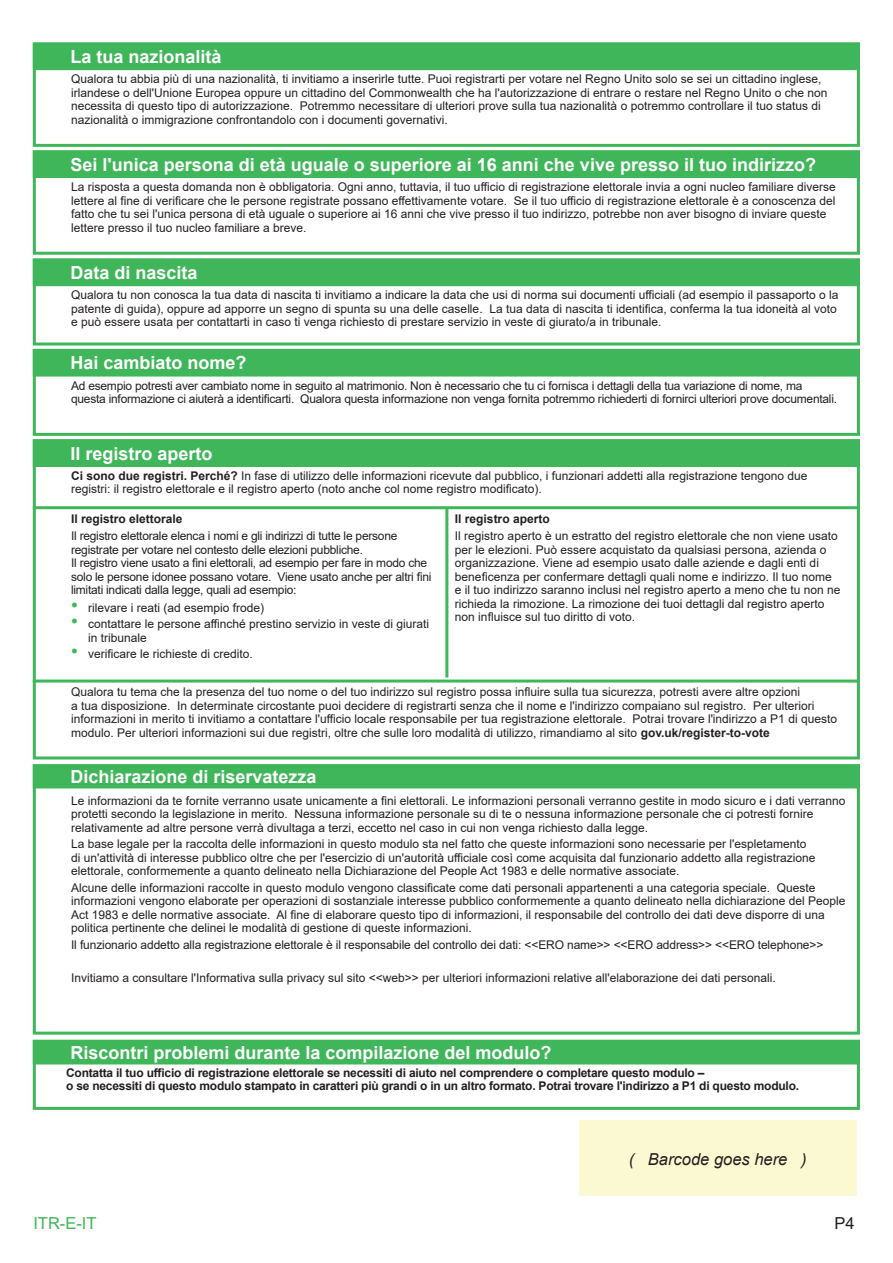
<style>
.page{position:relative;width:893px;height:1263px;background:#fff}
.page>*{position:absolute;margin:0;border:0;box-sizing:border-box;transform-origin:0 0}
.t1{font:700 18px "Arial";color:#fff}
.t2{font:italic 16.5px "Arial";color:#231f20}
.t3{font:16.5px "Arial";color:#3fb659}
.t4{font:16.5px "Arial";color:#231f20}
.t5{font:12px/13.5px "Arial";color:#231f20}
.t6{font:12px/13.5px "Arial";letter-spacing:-.02em;color:#231f20}
.t7{font:700 12px/13.5px "Arial";letter-spacing:-.02em;color:#231f20}
.t8{font:700 12px "Arial";color:#231f20}
.s1{font-weight:700}
.s2{font-size:19.5px;color:#3fb659}
</style>
<div class="page">
<div style="left:579px;top:1121px;width:277px;height:75px;background:#faf9d2"></div>
<div style="left:33px;top:349px;width:827px;height:87px;border:3px solid #3fb659"></div>
<div style="left:33px;top:259px;width:827px;height:86px;border:3px solid #3fb659"></div>
<div style="left:33px;top:150px;width:827px;height:105px;border:3px solid #3fb659"></div>
<div style="left:33px;top:43px;width:827px;height:104px;border:3px solid #3fb659"></div>
<div style="left:33px;top:764px;width:827px;height:271px;border:3px solid #3fb659"></div>
<div style="left:33px;top:439px;width:827px;height:320px;border:3px solid #3fb659"></div>
<div style="left:33px;top:1040px;width:827px;height:70px;border:3px solid #3fb659"></div>
<div style="left:34px;top:350px;width:825px;height:26px;background:#3fb659"></div>
<div style="left:33px;top:349px;width:827px;height:28px;border:2px solid #3fb659"></div>
<div style="left:34px;top:259px;width:825px;height:26px;background:#3fb659"></div>
<div style="left:33px;top:259px;width:827px;height:27px;border:2px solid #3fb659"></div>
<div style="left:34px;top:151px;width:825px;height:26px;background:#3fb659"></div>
<div style="left:33px;top:150px;width:827px;height:28px;border:2px solid #3fb659"></div>
<div style="left:34px;top:43px;width:825px;height:26px;background:#3fb659"></div>
<div style="left:33px;top:43px;width:827px;height:27px;border:2px solid #3fb659"></div>
<div style="left:34px;top:440px;width:825px;height:26px;background:#3fb659"></div>
<div style="left:33px;top:439px;width:827px;height:28px;border:2px solid #3fb659"></div>
<div style="left:34px;top:765px;width:825px;height:23px;background:#3fb659"></div>
<div style="left:33px;top:764px;width:827px;height:24px;border:2px solid #3fb659"></div>
<div style="left:34px;top:1040px;width:825px;height:24px;background:#3fb659"></div>
<hr style="left:33px;top:679px;width:825px;height:3px;background:#3fb659">
<hr style="left:33px;top:506px;width:825px;height:3px;background:#3fb659">
<hr style="left:445px;top:508px;width:3px;height:169px;background:#3fb659">
<h1 class="t1" style="left:70px;top:44px;width:153px">La tua nazionalità</h1>
<p class="t5" style="left:71px;top:72px;width:758px">Qualora tu abbia più di una nazionalità, ti invitiamo a inserirle tutte. Puoi registrarti per votare nel Regno Unito solo se sei un cittadino inglese, irlandese o dell'Unione Europea oppure un cittadino del Commonwealth che ha l'autorizzazione di entrare o restare nel Regno Unito o che non necessita di questo tipo di autorizzazione. Potremmo necessitare di ulteriori prove sulla tua nazionalità o potremmo controllare il tuo status di nazionalità o immigrazione confrontandolo con i documenti governativi.</p>
<h1 class="t1" style="left:70px;top:152px;width:747px">Sei l'unica persona di età uguale o superiore ai 16 anni che vive presso il tuo indirizzo?</h1>
<p class="t5" style="left:71px;top:180px;width:766px">La risposta a questa domanda non è obbligatoria. Ogni anno, tuttavia, il tuo ufficio di registrazione elettorale invia a ogni nucleo familiare diverse lettere al fine di verificare che le persone registrate possano effettivamente votare. Se il tuo ufficio di registrazione elettorale è a conoscenza del fatto che tu sei l'unica persona di età uguale o superiore ai 16 anni che vive presso il tuo indirizzo, potrebbe non aver bisogno di inviare queste lettere presso il tuo nucleo familiare a breve.</p>
<h1 class="t1" style="left:70px;top:260px;width:129px">Data di nascita</h1>
<p class="t5" style="left:71px;top:288px;width:769px">Qualora tu non conosca la tua data di nascita ti invitiamo a indicare la data che usi di norma sui documenti ufficiali (ad esempio il passaporto o la patente di guida), oppure ad apporre un segno di spunta su una delle caselle. La tua data di nascita ti identifica, conferma la tua idoneità al voto e può essere usata per contattarti in caso ti venga richiesto di prestare servizio in veste di giurato/a in tribunale.</p>
<h1 class="t1" style="left:70px;top:350px;width:178px">Hai cambiato nome?</h1>
<p class="t6" style="left:71px;top:379px;width:768px">Ad esempio potresti aver cambiato nome in seguito al matrimonio. Non è necessario che tu ci fornisca i dettagli della tua variazione di nome, ma questa informazione ci aiuterà a identificarti. Qualora questa informazione non venga fornita potremmo richiederti di fornirci ulteriori prove documentali.</p>
<h1 class="t1" style="left:70px;top:441px;width:144px">Il registro aperto</h1>
<p class="t5" style="left:71px;top:469px;width:738px"><span class="s1">Ci sono due registri. Perché?</span> In fase di utilizzo delle informazioni ricevute dal pubblico, i funzionari addetti alla registrazione tengono due registri: il registro elettorale e il registro aperto (noto anche col nome registro modificato).</p>
<p class="t8" style="left:71px;top:510px;width:113px">Il registro elettorale</p>
<p class="t6" style="left:71px;top:529px;width:362px">Il registro elettorale elenca i nomi e gli indirizzi di tutte le persone registrate per votare nel contesto delle elezioni pubbliche.<br>Il registro viene usato a fini elettorali, ad esempio per fare in modo che solo le persone idonee possano votare. Viene usato anche per altri fini limitati indicati dalla legge, quali ad esempio:</p>
<p class="t5" style="left:71px;top:601px;width:195px"><span class="s2">•</span> rilevare i reati (ad esempio frode)</p>
<p class="t5" style="left:88px;top:617px;width:343px;text-indent:-17px"><span class="s2">•</span> contattare le persone affinché prestino servizio in veste di giurati in tribunale</p>
<p class="t5" style="left:71px;top:647px;width:183px"><span class="s2">•</span> verificare le richieste di credito.</p>
<p class="t8" style="left:455px;top:510px;width:96px">Il registro aperto</p>
<p class="t5" style="left:455px;top:529px;width:387px">Il registro aperto è un estratto del registro elettorale che non viene usato per le elezioni. Può essere acquistato da qualsiasi persona, azienda o organizzazione. Viene ad esempio usato dalle aziende e dagli enti di beneficenza per confermare dettagli quali nome e indirizzo. Il tuo nome e il tuo indirizzo saranno inclusi nel registro aperto a meno che tu non ne richieda la rimozione. La rimozione dei tuoi dettagli dal registro aperto non influisce sul tuo diritto di voto.</p>
<p class="t5" style="left:71px;top:685px;width:767px">Qualora tu tema che la presenza del tuo nome o del tuo indirizzo sul registro possa influire sulla tua sicurezza, potresti avere altre opzioni<br>a tua disposizione. In determinate circostante puoi decidere di registrarti senza che il nome e l'indirizzo compaiano sul registro. Per ulteriori informazioni in merito ti invitiamo a contattare l'ufficio locale responsabile per tua registrazione elettorale. Potrai trovare l'indirizzo a P1 di questo modulo. Per ulteriori informazioni sui due registri, oltre che sulle loro modalità di utilizzo, rimandiamo al sito <span class="s1">gov.uk/register-to-vote</span></p>
<h1 class="t1" style="left:70px;top:764px;width:248px">Dichiarazione di riservatezza</h1>
<p class="t5" style="left:71px;top:794px;width:776px">Le informazioni da te fornite verranno usate unicamente a fini elettorali. Le informazioni personali verranno gestite in modo sicuro e i dati verranno protetti secondo la legislazione in merito. Nessuna informazione personale su di te o nessuna informazione personale che ci potresti fornire relativamente ad altre persone verrà divultaga a terzi, eccetto nel caso in cui non venga richiesto dalla legge.</p>
<p class="t5" style="left:71px;top:837px;width:746px">La base legale per la raccolta delle informazioni in questo modulo sta nel fatto che queste informazioni sono necessarie per l'espletamento di un'attività di interesse pubblico oltre che per l'esercizio di un'autorità ufficiale così come acquisita dal funzionario addetto alla registrazione elettorale, conformemente a quanto delineato nella Dichiarazione del People Act 1983 e delle normative associate.</p>
<p class="t5" style="left:71px;top:881px;width:776px">Alcune delle informazioni raccolte in questo modulo vengono classificate come dati personali appartenenti a una categoria speciale. Queste informazioni vengono elaborate per operazioni di sostanziale interesse pubblico conformemente a quanto delineato nella dichiarazione del People Act 1983 e delle normative associate. Al fine di elaborare questo tipo di informazioni, il responsabile del controllo dei dati deve disporre di una politica pertinente che delinei le modalità di gestione di queste informazioni.</p>
<p class="t5" style="left:71px;top:938px;width:754px">Il funzionario addetto alla registrazione elettorale è il responsabile del controllo dei dati: &lt;&lt;ERO name&gt;&gt; &lt;&lt;ERO address&gt;&gt; &lt;&lt;ERO telephone&gt;&gt;</p>
<p class="t5" style="left:71px;top:971px;width:706px">Invitiamo a consultare l'Informativa sulla privacy sul sito &lt;&lt;web&gt;&gt; per ulteriori informazioni relative all'elaborazione dei dati personali.</p>
<h1 class="t1" style="left:70px;top:1040px;width:483px">Riscontri problemi durante la compilazione del modulo?</h1>
<p class="t7" style="left:66px;top:1066px;width:734px">Contatta il tuo ufficio di registrazione elettorale se necessiti di aiuto nel comprendere o completare questo modulo –<br>o se necessiti di questo modulo stampato in caratteri più grandi o in un altro formato. Potrai trovare l'indirizzo a P1 di questo modulo.</p>
<h2 class="t2" style="left:629px;top:1148px;width:179px">( Barcode goes here )</h2>
<h2 class="t3" style="left:33px;top:1212px;width:65px">ITR-E-IT</h2>
<h2 class="t4" style="left:834px;top:1212px;width:22px">P4</h2>
</div>
